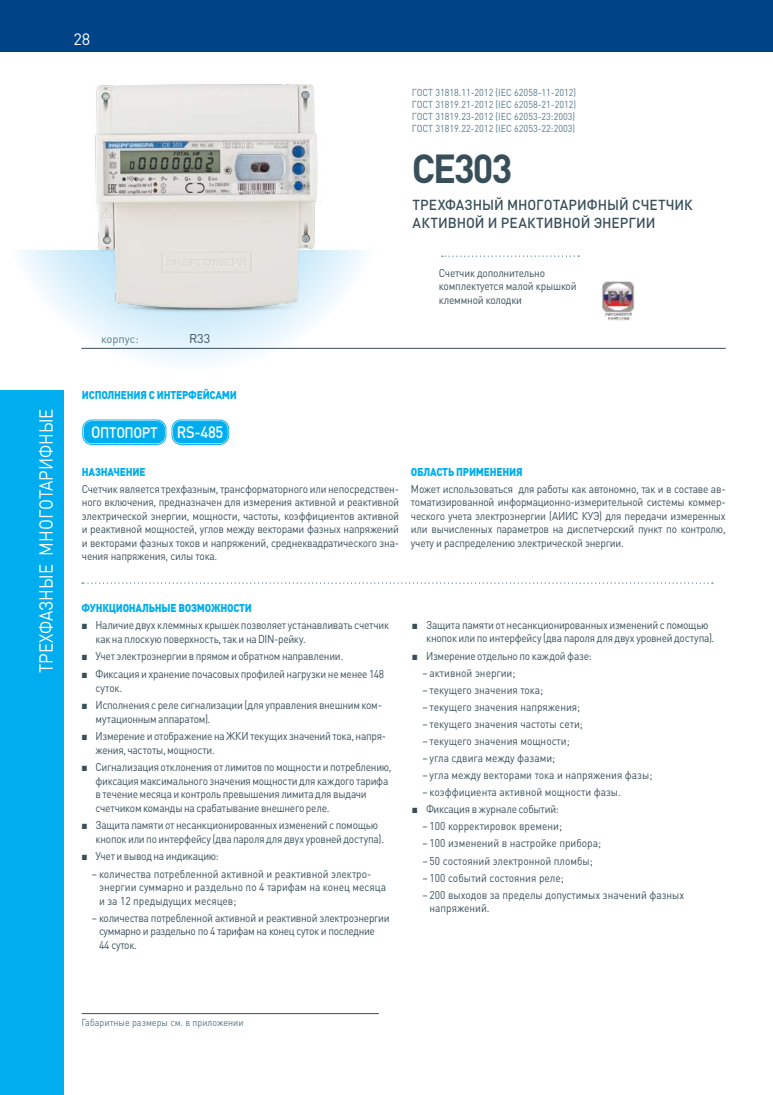
<style>
.page{position:relative;width:773px;height:1095px;background:#fff}
.page>*{position:absolute;margin:0;border:0;box-sizing:border-box;transform-origin:0 0}
.t1{font:700 40px "DIN Pro";letter-spacing:-.05em;color:#384f5a;scale:.95 1}
.t2{font:18.75px "DIN Pro";color:#fff;scale:.9 1}
.t3{font:500 16.25px "DIN Pro";color:#fff;scale:.9 1}
.t4{font:16.25px "DIN Pro";color:#fff}
.t5{font:500 15px "DIN Pro";letter-spacing:-.03em;color:#fff;scale:.9 1}
.t6{font:500 14.38px/17.2px "DIN Pro";color:#384f5a;scale:.95 1}
.t7{font:12.5px "DIN Pro";color:#384f5a}
.t8{font:11.25px/13.5px "DIN Pro";letter-spacing:-.02em;color:#384f5a;scale:.9 1}
.t9{font:11.25px/13.5px "DIN Pro";color:#384f5a;scale:.9 1}
.t10{font:900 11.25px "DIN Pro";letter-spacing:-.02em;color:#00aeef;scale:.9 1}
.t11{font:11.25px "DIN Pro";color:#51798b}
.t12{font:10px/12px "DIN Pro";color:#51798b;text-align:justify;scale:.9 1}
.s1{font-size:16.25px}
.s2{font-family:"Arial"}
</style>
<div class="page">
<div style="left:0;top:0;width:772px;height:51px;background:#004387"></div>
<div style="left:0;top:390px;width:64px;height:704px;background:#00aeef"></div>
<svg style="left:19px;top:251px;width:423px;height:112px"></svg>
<hr style="left:81px;top:348px;width:644px;height:1px;background:#384f5a">
<svg style="left:442px;top:255px;width:137px;height:2px"></svg>
<div style="left:84px;top:421px;width:81px;height:22px;background:#00aeef;border-radius:8px"></div>
<div style="left:83px;top:420px;width:83px;height:25px;border:1px solid #00aeef;border-radius:9px"></div>
<div style="left:85px;top:422px;width:79px;height:20px;border:1px solid #00aeef;border-radius:7px"></div>
<svg style="left:82px;top:582px;width:630px;height:2px"></svg>
<img style="left:602px;top:281px;width:32px;height:39px">
<hr style="left:82px;top:1013px;width:297px;height:1px;background:#384f5a">
<img style="left:88px;top:84px;width:237px;height:235px">
<div style="left:173px;top:421px;width:55px;height:22px;background:#00aeef;border-radius:8px"></div>
<div style="left:172px;top:420px;width:57px;height:25px;border:1px solid #00aeef;border-radius:9px"></div>
<div style="left:174px;top:422px;width:53px;height:20px;border:1px solid #00aeef;border-radius:7px"></div>
<h2 class="t2" style="left:33px;top:673px;width:296px;rotate:-90deg">ТРЕХФАЗНЫЕ МНОГОТАРИФНЫЕ</h2>
<h3 class="t4" style="left:73px;top:28px;width:18px">28</h3>
<p class="t11" style="left:101px;top:331px;width:39px">корпус:</p>
<p class="t7" style="left:189px;top:329px;width:23px">R33</p>
<p class="t12" style="left:412px;top:86px;width:184px">ГОСТ 31818.11-2012 (IEC 62058-11-2012)<br>ГОСТ 31819.21-2012 (IEC 62058-21-2012)<br>ГОСТ 31819.23-2012 (IEC 62053-23:2003)<br>ГОСТ 31819.22-2012 (IEC 62053-22:2003)</p>
<h1 class="t1" style="left:412px;top:142px;width:107px">CE303</h1>
<p class="t6" style="left:412px;top:196px;width:296px">ТРЕХФАЗНЫЙ МНОГОТАРИФНЫЙ СЧЕТЧИК<br>АКТИВНОЙ И РЕАКТИВНОЙ ЭНЕРГИИ</p>
<p class="t8" style="left:439px;top:265px;width:154px">Счетчик дополнительно комплектуется малой крышкой клеммной колодки</p>
<p class="t10" style="left:82px;top:387px;width:174px">ИСПОЛНЕНИЯ С ИНТЕРФЕЙСАМИ</p>
<h3 class="t5" style="left:91px;top:422px;width:75px"><span class="s1">О</span>ПТОПОРТ</h3>
<h3 class="t3" style="left:177px;top:421px;width:53px">RS-485</h3>
<p class="t10" style="left:82px;top:464px;width:72px">НАЗНАЧЕНИЕ</p>
<p class="t8" style="left:82px;top:481px;width:354px;text-align:justify">Счетчик является трехфазным, трансформаторного или непосредствен&shy;ного включения, предназначен для измерения активной и реактивной электрической энергии, мощности, частоты, коэффициентов активной и реактивной мощностей, углов между векторами фазных напряжений и векторами фазных токов и напряжений, среднеквадратического зна&shy;чения напряжения, силы тока.</p>
<p class="t10" style="left:411px;top:464px;width:126px">ОБЛАСТЬ ПРИМЕНЕНИЯ</p>
<p class="t8" style="left:411px;top:481px;width:351px;text-align:justify">Может использоваться для работы как автономно, так и в составе ав&shy;томатизированной информационно-измерительной системы коммер&shy;ческого учета электроэнергии (АИИС КУЭ) для передачи измеренных или вычисленных параметров на диспетчерский пункт по контролю, учету и распределению электрической энергии.</p>
<p class="t10" style="left:81px;top:600px;width:191px">ФУНКЦИОНАЛЬНЫЕ ВОЗМОЖНОСТИ</p>
<p class="t8" style="left:95px;top:618px;width:327px;text-indent:-14px"><span class="s2">■</span> Наличие двух клеммных крышек позволяет устанавливать счетчик как на плоскую поверхность, так и на DIN-рейку.</p>
<p class="t8" style="left:81px;top:649px;width:292px"><span class="s2">■</span> Учет электроэнергии в прямом и обратном направлении.</p>
<p class="t8" style="left:95px;top:666px;width:322px;text-indent:-14px"><span class="s2">■</span> Фиксация и хранение почасовых профилей нагрузки не менее 148 суток.</p>
<p class="t8" style="left:95px;top:697px;width:320px;text-indent:-14px"><span class="s2">■</span> Исполнения с реле сигнализации (для управления внешним ком&shy;мутационным аппаратом).</p>
<p class="t8" style="left:95px;top:728px;width:324px;text-indent:-14px"><span class="s2">■</span> Измерение и отображение на ЖКИ текущих значений тока, напря&shy;жения, частоты, мощности.</p>
<p class="t8" style="left:95px;top:759px;width:330px;text-indent:-14px"><span class="s2">■</span> Сигнализация отклонения от лимитов по мощности и потреблению, фиксация максимального значения мощности для каждого тарифа в течение месяца и контроль превышения лимита для выдачи счетчиком команды на срабатывание внешнего реле.</p>
<p class="t8" style="left:95px;top:818px;width:322px;text-indent:-14px"><span class="s2">■</span> Защита памяти от несанкционированных изменений с помощью кнопок или по интерфейсу (два пароля для двух уровней доступа).</p>
<p class="t8" style="left:81px;top:849px;width:154px"><span class="s2">■</span> Учет и вывод на индикацию:</p>
<p class="t9" style="left:99px;top:866px;width:320px;text-indent:-7px">– количества потребленной активной и реактивной электро&shy;энергии суммарно и раздельно по 4 тарифам на конец месяца и за 12 предыдущих месяцев;</p>
<p class="t8" style="left:99px;top:910px;width:324px;text-indent:-7px">– количества потребленной активной и реактивной электроэнергии суммарно и раздельно по 4 тарифам на конец суток и последние<br>44 суток.</p>
<p class="t8" style="left:426px;top:617px;width:322px;text-indent:-14px"><span class="s2">■</span> Защита памяти от несанкционированных изменений с помощью кнопок или по интерфейсу (два пароля для двух уровней доступа).</p>
<p class="t8" style="left:412px;top:648px;width:201px"><span class="s2">■</span> Измерение отдельно по каждой фазе:</p>
<p class="t9" style="left:422px;top:665px;width:105px">– активной энергии;</p>
<p class="t9" style="left:422px;top:682px;width:136px">– текущего значения тока;</p>
<p class="t9" style="left:422px;top:699px;width:177px">– текущего значения напряжения;</p>
<p class="t9" style="left:422px;top:717px;width:180px">– текущего значения частоты сети;</p>
<p class="t9" style="left:422px;top:734px;width:165px">– текущего значения мощности;</p>
<p class="t9" style="left:422px;top:751px;width:149px">– угла сдвига между фазами;</p>
<p class="t9" style="left:422px;top:768px;width:257px">– угла между векторами тока и напряжения фазы;</p>
<p class="t9" style="left:422px;top:785px;width:222px">– коэффициента активной мощности фазы.</p>
<p class="t8" style="left:412px;top:802px;width:165px"><span class="s2">■</span> Фиксация в журнале событий:</p>
<p class="t9" style="left:422px;top:819px;width:156px">– 100 корректировок времени;</p>
<p class="t9" style="left:422px;top:836px;width:200px">– 100 изменений в настройке прибора;</p>
<p class="t9" style="left:422px;top:853px;width:191px">– 50 состояний электронной пломбы;</p>
<p class="t9" style="left:422px;top:870px;width:158px">– 100 событий состояния реле;</p>
<p class="t9" style="left:429px;top:887px;width:284px;text-indent:-7px">– 200 выходов за пределы допустимых значений фазных напряжений.</p>
<p class="t12" style="left:82px;top:1016px;width:181px">Габаритные размеры см. в приложении</p>
</div>
